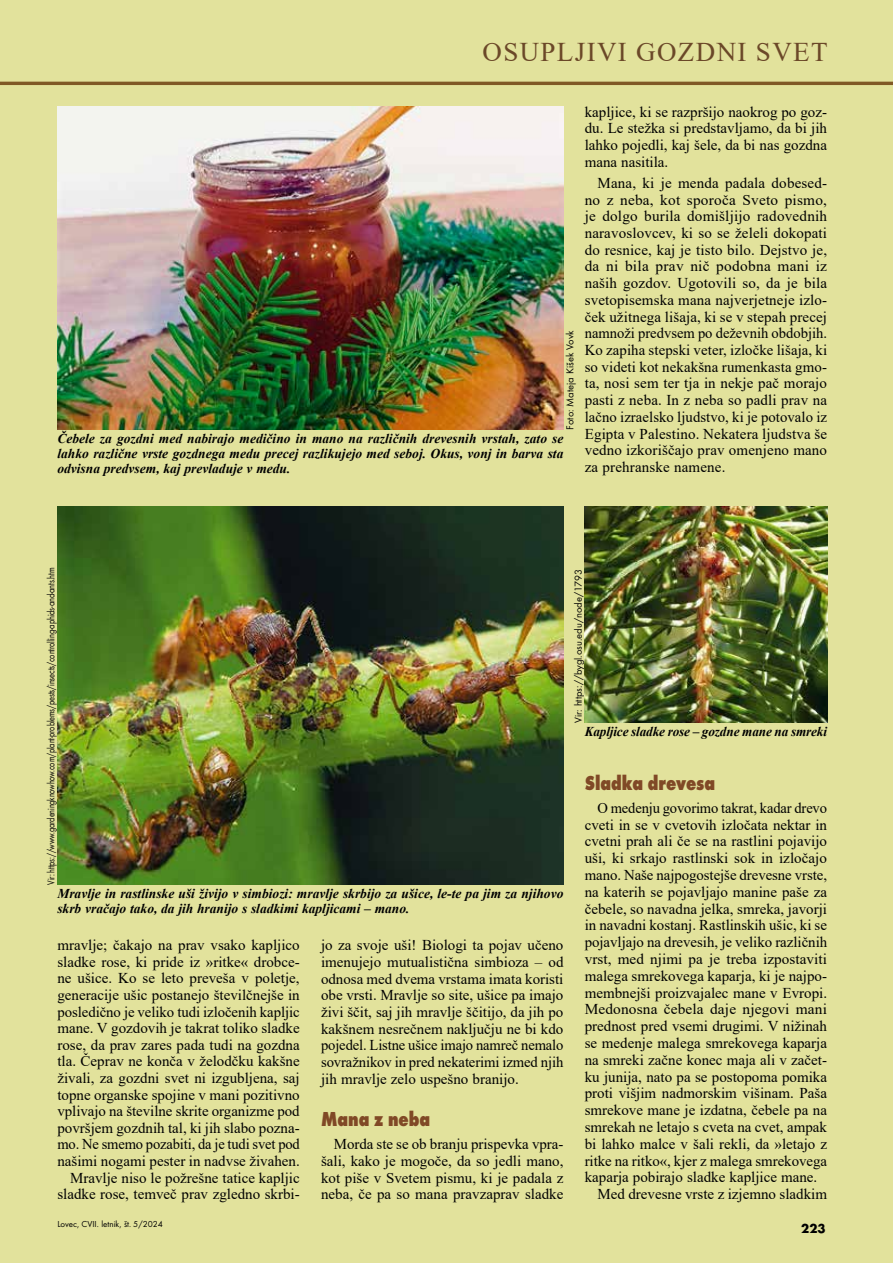
<style>
.page{position:relative;width:893px;height:1263px;background:#e2e29c}
.page>*{position:absolute;margin:0;border:0;box-sizing:border-box;transform-origin:0 0}
.t1{font:27px "Times New Roman";letter-spacing:.05em;color:#6b4828}
.t2{font:700 21px "Futura TEE Extr";color:#804926;scale:.8 1}
.t3{font:15px/16.6px "Times New Roman";color:#000;text-align:justify}
.t4{font:italic 700 13.5px/15px "Times New Roman";color:#000;text-align:justify}
.t5{font:700 13.5px "Futura TEE";color:#000}
.t6{font:10.5px "Futura TEE";letter-spacing:-.02em;color:#000;scale:.78 1}
.t7{font:10.5px "Futura TEE";color:#000}
.t8{font:9px "Futura TEE";color:#000}
</style>
<div class="page">
<hr style="left:0;top:82px;width:893px;height:3px;background:#805926">
<img style="left:585px;top:506px;width:242px;height:217px">
<img style="left:57px;top:106px;width:506px;height:323px">
<img style="left:57px;top:506px;width:506px;height:378px">
<h1 class="t1" style="left:483px;top:33px;width:346px">OSUPLJIVI GOZDNI SVET</h1>
<p class="t3" style="left:585px;top:103px;width:244px">kapljice, ki se razpršijo naokrog po goz&shy;du. Le stežka si predstavljamo, da bi jih lahko pojedli, kaj šele, da bi nas gozdna mana nasitila.</p>
<p class="t3" style="left:585px;top:174px;width:244px;text-indent:13px">Mana, ki je menda padala dobesed&shy;no z neba, kot sporoča Sveto pismo, je dolgo burila domišljijo radovednih naravoslovcev, ki so se želeli dokopati do resnice, kaj je tisto bilo. Dejstvo je, da ni bila prav nič podobna mani iz naših gozdov. Ugotovili so, da je bila svetopisemska mana najverjetneje izlo&shy;ček užitnega lišaja, ki se v stepah precej namnoži predvsem po deževnih obdobjih.<br>Ko zapiha stepski veter, izločke lišaja, ki so videti kot nekakšna rumenkasta gmo&shy;ta, nosi sem ter tja in nekje pač morajo pasti z neba. In z neba so padli prav na lačno izraelsko ljudstvo, ki je potovalo iz Egipta v Palestino. Nekatera ljudstva še vedno izkoriščajo prav omenjeno mano za prehranske namene.</p>
<p class="t7" style="left:564px;top:429px;width:100px;rotate:-90deg">Foto: Mateja Kišek Vovk</p>
<p class="t4" style="left:57px;top:430px;width:507px">Čebele za gozdni med nabirajo medičino in mano na različnih drevesnih vrstah, zato se lahko različne vrste gozdnega medu precej razlikujejo med seboj. Okus, vonj in barva sta odvisna predvsem, kaj prevladuje v medu.</p>
<p class="t6" style="left:45px;top:884px;width:408px;rotate:-90deg">Vir: https://www.gardeningknowhow.com/plant-problems/pests/insects/controlling-aphids-and-ants.htm</p>
<p class="t4" style="left:57px;top:885px;width:507px">Mravlje in rastlinske uši živijo v simbiozi: mravlje skrbijo za ušice, le-te pa jim za njihovo skrb vračajo tako, da jih hranijo s sladkimi kapljicami – mano.</p>
<p class="t3" style="left:57px;top:936px;width:244px;text-align:right">mravlje; čakajo na prav vsako kapljico sladke rose, ki pride iz »ritke« drobce&shy;ne ušice. Ko se leto preveša v poletje, generacije ušic postanejo številčnejše in posledično je veliko tudi izločenih kapljic mane. V gozdovih je takrat toliko sladke rose, da prav zares pada tudi na gozdna tla. Čeprav ne konča v želodčku kakšne živali, za gozdni svet ni izgubljena, saj topne organske spojine v mani pozitivno vplivajo na številne skrite organizme pod površjem gozdnih tal, ki jih slabo pozna&shy;mo. Ne smemo pozabiti, da je tudi svet pod našimi nogami pester in nadvse živahen.<br>Mravlje niso le požrešne tatice kapljic sladke rose, temveč prav zgledno skrbi-</p>
<p class="t8" style="left:57px;top:1219px;width:107px">Lovec, CVII. letnik, št. 5/2024</p>
<p class="t3" style="left:321px;top:936px;width:244px">jo za svoje uši! Biologi ta pojav učeno imenujejo mutualistična simbioza – od odnosa med dvema vrstama imata koristi obe vrsti. Mravlje so site, ušice pa imajo živi ščit, saj jih mravlje ščitijo, da jih po kakšnem nesrečnem naključju ne bi kdo pojedel. Listne ušice imajo namreč nemalo sovražnikov in pred nekaterimi izmed njih jih mravlje zelo uspešno branijo.</p>
<h2 class="t2" style="left:321px;top:1106px;width:138px">Mana z neba</h2>
<p class="t3" style="left:321px;top:1135px;width:244px;text-indent:13px">Morda ste se ob branju prispevka vpra&shy;šali, kako je mogoče, da so jedli mano, kot piše v Svetem pismu, ki je padala z neba, če pa so mana pravzaprav sladke</p>
<p class="t7" style="left:572px;top:723px;width:155px;rotate:-90deg">Vir: https://bygl.osu.edu/node/1793</p>
<p class="t4" style="left:585px;top:724px;width:244px">Kapljice sladke rose – gozdne mane na smreki</p>
<h2 class="t2" style="left:585px;top:770px;width:165px">Sladka drevesa</h2>
<p class="t3" style="left:597px;top:799px;width:231px">O medenju govorimo takrat, kadar drevo</p>
<p class="t3" style="left:585px;top:816px;width:244px">cveti in se v cvetovih izločata nektar in</p>
<p class="t3" style="left:585px;top:833px;width:244px">cvetni prah ali če se na rastlini pojavijo</p>
<p class="t3" style="left:585px;top:849px;width:244px">uši, ki srkajo rastlinski sok in izločajo</p>
<p class="t3" style="left:585px;top:866px;width:244px">mano. Naše najpogostejše drevesne vrste,</p>
<p class="t3" style="left:585px;top:883px;width:244px">na katerih se pojavljajo manine paše za</p>
<p class="t3" style="left:585px;top:900px;width:244px">čebele, so navadna jelka, smreka, javorji</p>
<p class="t3" style="left:585px;top:917px;width:244px">in navadni kostanj. Rastlinskih ušic, ki se</p>
<p class="t3" style="left:585px;top:933px;width:244px">pojavljajo na drevesih, je veliko različnih</p>
<p class="t3" style="left:585px;top:950px;width:244px">vrst, med njimi pa je treba izpostaviti</p>
<p class="t3" style="left:585px;top:967px;width:244px">malega smrekovega kaparja, ki je najpo-</p>
<p class="t3" style="left:585px;top:984px;width:244px">membnejši proizvajalec mane v Evropi.</p>
<p class="t3" style="left:585px;top:1000px;width:244px">Medonosna čebela daje njegovi mani</p>
<p class="t3" style="left:585px;top:1017px;width:244px">prednost pred vsemi drugimi. V nižinah</p>
<p class="t3" style="left:585px;top:1034px;width:244px">se medenje malega smrekovega kaparja</p>
<p class="t3" style="left:585px;top:1051px;width:244px">na smreki začne konec maja ali v začet-</p>
<p class="t3" style="left:585px;top:1068px;width:244px">ku junija, nato pa se postopoma pomika</p>
<p class="t3" style="left:585px;top:1084px;width:244px">proti višjim nadmorskim višinam. Paša</p>
<p class="t3" style="left:585px;top:1101px;width:244px">smrekove mane je izdatna, čebele pa na</p>
<p class="t3" style="left:585px;top:1118px;width:244px">smrekah ne letajo s cveta na cvet, ampak</p>
<p class="t3" style="left:585px;top:1135px;width:244px">bi lahko malce v šali rekli, da »letajo z</p>
<p class="t3" style="left:585px;top:1152px;width:244px">ritke na ritko«, kjer z malega smrekovega</p>
<p class="t3" style="left:585px;top:1168px;width:234px">kaparja pobirajo sladke kapljice mane.</p>
<p class="t3" style="left:597px;top:1185px;width:231px">Med drevesne vrste z izjemno sladkim</p>
<p class="t5" style="left:801px;top:1220px;width:26px">223</p>
</div>
